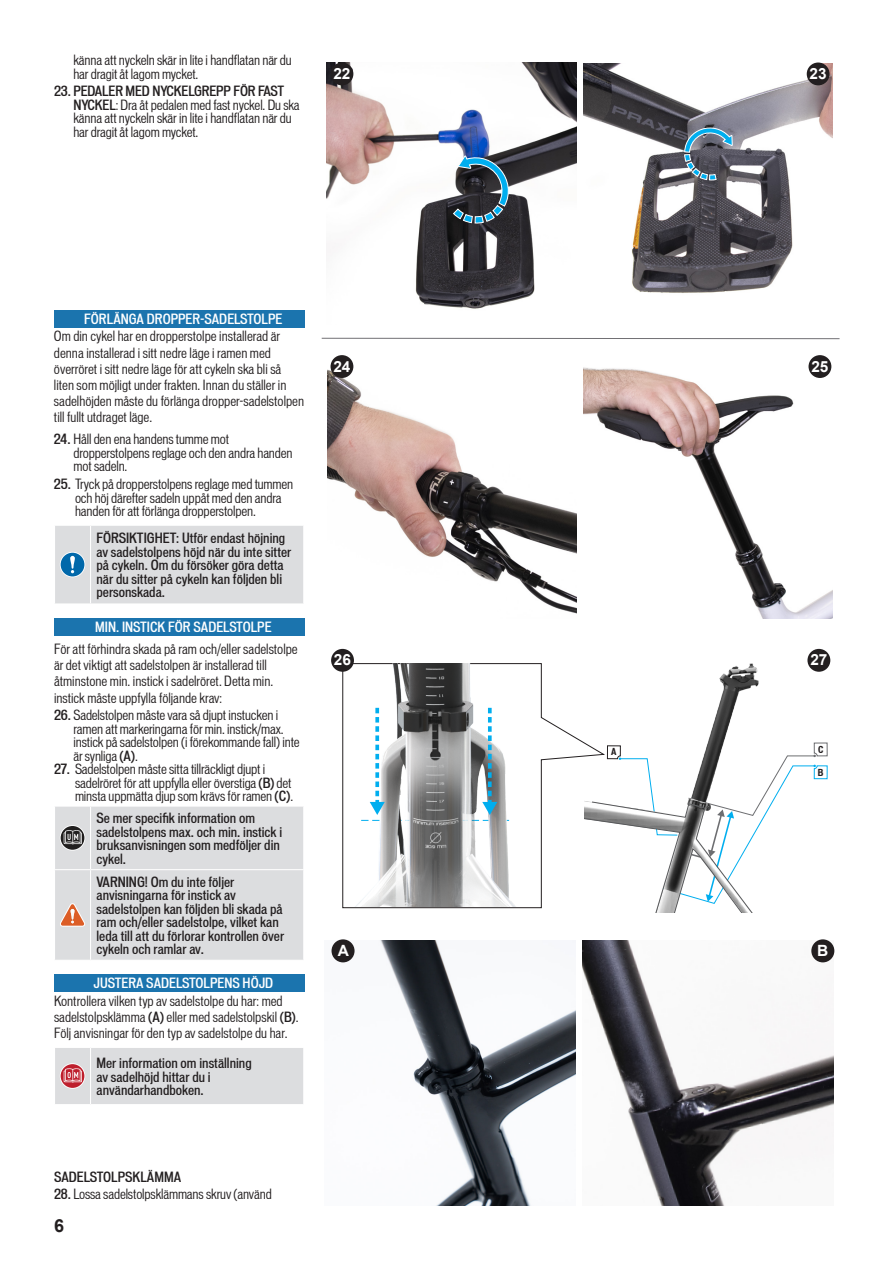
<style>
.page{position:relative;width:893px;height:1263px;background:#fff}
.page>*{position:absolute;margin:0;border:0;box-sizing:border-box;transform-origin:0 0}
.t1{font:700 18px "Arial";color:#231f20}
.t2{font:700 15.45px "Arial";color:#fff}
.t3{font:condensed 13.5px/13.5px "Vonnes";letter-spacing:-.01em;color:#231f20}
.t4{font:500 condensed 13.5px/13.5px "Vonnes";color:#231f20}
.t5{font:500 condensed 13.5px "Vonnes";color:#fff}
.t6{font:700 condensed 9.3px "Vonnes";color:#231f20}
.s1{font-weight:500}
</style>
<div class="page">
<div style="left:54px;top:310px;width:250px;height:17px;background:#1b74ae"></div>
<div style="left:54px;top:618px;width:250px;height:18px;background:#1b74ae"></div>
<div style="left:54px;top:974px;width:250px;height:18px;background:#1b74ae"></div>
<div style="left:55px;top:526px;width:248px;height:78px;background:#dcdddf"></div>
<div style="left:55px;top:806px;width:248px;height:154px;background:#dcdddf"></div>
<div style="left:55px;top:1048px;width:248px;height:56px;background:#dcdddf"></div>
<hr style="left:322px;top:338px;width:517px;height:1px;background:#717074">
<svg style="left:342px;top:663px;width:242px;height:245px"></svg>
<img style="left:343px;top:664px;width:198px;height:242px">
<svg style="left:361px;top:708px;width:148px;height:113px"></svg>
<img style="left:708px;top:659px;width:123px;height:83px">
<svg style="left:584px;top:742px;width:244px;height:171px"></svg>
<div style="left:331px;top:649px;width:23px;height:23px;background:#231f20;border-radius:50%"></div>
<div style="left:807px;top:649px;width:23px;height:23px;background:#231f20;border-radius:50%"></div>
<img style="left:331px;top:940px;width:244px;height:266px">
<img style="left:582px;top:940px;width:251px;height:266px">
<div style="left:332px;top:939px;width:23px;height:23px;background:#231f20;border-radius:50%"></div>
<div style="left:811px;top:939px;width:23px;height:23px;background:#231f20;border-radius:50%"></div>
<img style="left:327px;top:355px;width:249px;height:259px">
<img style="left:584px;top:355px;width:249px;height:263px">
<div style="left:331px;top:355px;width:22px;height:23px;background:#231f20;border-radius:50%"></div>
<div style="left:808px;top:355px;width:23px;height:23px;background:#231f20;border-radius:50%"></div>
<img style="left:326px;top:63px;width:250px;height:246px">
<img style="left:584px;top:64px;width:249px;height:229px">
<svg style="left:684px;top:101px;width:49px;height:80px;background:#73828f"></svg>
<svg style="left:453px;top:151px;width:65px;height:73px;background:#465c69"></svg>
<div style="left:331px;top:63px;width:22px;height:22px;background:#231f20;border-radius:50%"></div>
<div style="left:807px;top:63px;width:23px;height:22px;background:#231f20;border-radius:50%"></div>
<p class="t3" style="left:74px;top:53px;width:220px">känna att nyckeln skär in lite i handflatan när du har dragit åt lagom mycket.</p>
<p class="t3" style="left:74px;top:84px;width:228px;text-indent:-19px"><span class="s1">23. PEDALER MED NYCKELGREPP FÖR FAST NYCKEL</span>: Dra åt pedalen med fast nyckel. Du ska känna att nyckeln skär in lite i handflatan när du har dragit åt lagom mycket.</p>
<p class="t2" style="left:333px;top:63px;width:19px">22</p>
<p class="t2" style="left:810px;top:63px;width:19px">23</p>
<p class="t5" style="left:84px;top:310px;width:200px">FÖRLÄNGA DROPPER-SADELSTOLPE</p>
<p class="t3" style="left:54px;top:328px;width:252px;line-height:16.2px">Om din cykel har en dropperstolpe installerad är denna installerad i sitt nedre läge i ramen med överröret i sitt nedre läge för att cykeln ska bli så liten som möjligt under frakten. Innan du ställer in sadelhöjden måste du förlänga dropper-sadelstolpen till fullt utdraget läge.</p>
<p class="t3" style="left:73px;top:432px;width:221px;text-indent:-19px"><span class="s1">24.</span> Håll den ena handens tumme mot dropperstolpens reglage och den andra handen mot sadeln.</p>
<p class="t3" style="left:75px;top:477px;width:220px;text-indent:-21px"><span class="s1">25.</span> Tryck på dropperstolpens reglage med tummen och höj därefter sadeln uppåt med den andra handen för att förlänga dropperstolpen.</p>
<p class="t4" style="left:97px;top:531px;width:196px">FÖRSIKTIGHET: Utför endast höjning av sadelstolpens höjd när du inte sitter på cykeln. Om du försöker göra detta när du sitter på cykeln kan följden bli personskada.</p>
<p class="t5" style="left:95px;top:619px;width:178px">MIN. INSTICK FÖR SADELSTOLPE</p>
<p class="t3" style="left:54px;top:641px;width:245px;line-height:16.2px">För att förhindra skada på ram och/eller sadelstolpe är det viktigt att sadelstolpen är installerad till åtminstone min. instick i sadelröret. Detta min. instick måste uppfylla följande krav:</p>
<p class="t3" style="left:74px;top:708px;width:228px;text-indent:-19px"><span class="s1">26.</span> Sadelstolpen måste vara så djupt instucken i ramen att markeringarna för min. instick/max. instick på sadelstolpen (i förekommande fall) inte är synliga <span class="s1">(A)</span>.</p>
<p class="t3" style="left:75px;top:762px;width:220px;text-indent:-21px"><span class="s1">27.</span> Sadelstolpen måste sitta tillräckligt djupt i sadelröret för att uppfylla eller överstiga <span class="s1">(B)</span> det minsta uppmätta djup som krävs för ramen <span class="s1">(C)</span>.</p>
<p class="t4" style="left:97px;top:811px;width:187px">Se mer specifik information om sadelstolpens max. och min. instick i bruksanvisningen som medföljer din cykel.</p>
<p class="t4" style="left:97px;top:875px;width:189px">VARNING! Om du inte följer anvisningarna för instick av sadelstolpen kan följden bli skada på ram och/eller sadelstolpe, vilket kan leda till att du förlorar kontrollen över cykeln och ramlar av.</p>
<p class="t5" style="left:94px;top:975px;width:181px">JUSTERA SADELSTOLPENS HÖJD</p>
<p class="t3" style="left:54px;top:993px;width:246px;line-height:16.2px">Kontrollera vilken typ av sadelstolpe du har: med sadelstolpsklämma <span class="s1">(A)</span> eller med sadelstolpskil <span class="s1">(B)</span>.<br>Följ anvisningar för den typ av sadelstolpe du har.</p>
<p class="t4" style="left:97px;top:1056px;width:157px">Mer information om inställning av sadelhöjd hittar du i användarhandboken.</p>
<p class="t4" style="left:54px;top:1169px;width:129px">SADELSTOLPSKLÄMMA</p>
<p class="t3" style="left:54px;top:1187px;width:219px"><span class="s1">28.</span> Lossa sadelstolpsklämmans skruv (använd</p>
<h1 class="t1" style="left:54px;top:1213px;width:12px">6</h1>
<p class="t2" style="left:333px;top:355px;width:19px">24</p>
<p class="t2" style="left:811px;top:355px;width:19px">25</p>
<p class="t2" style="left:334px;top:649px;width:19px">26</p>
<p class="t2" style="left:810px;top:649px;width:19px">27</p>
<p class="t6" style="left:611px;top:746px;width:7px">A</p>
<p class="t6" style="left:818px;top:744px;width:7px">C</p>
<p class="t6" style="left:818px;top:767px;width:7px">B</p>
<p class="t2" style="left:338px;top:939px;width:13px">A</p>
<p class="t2" style="left:817px;top:939px;width:13px">B</p>
</div>
